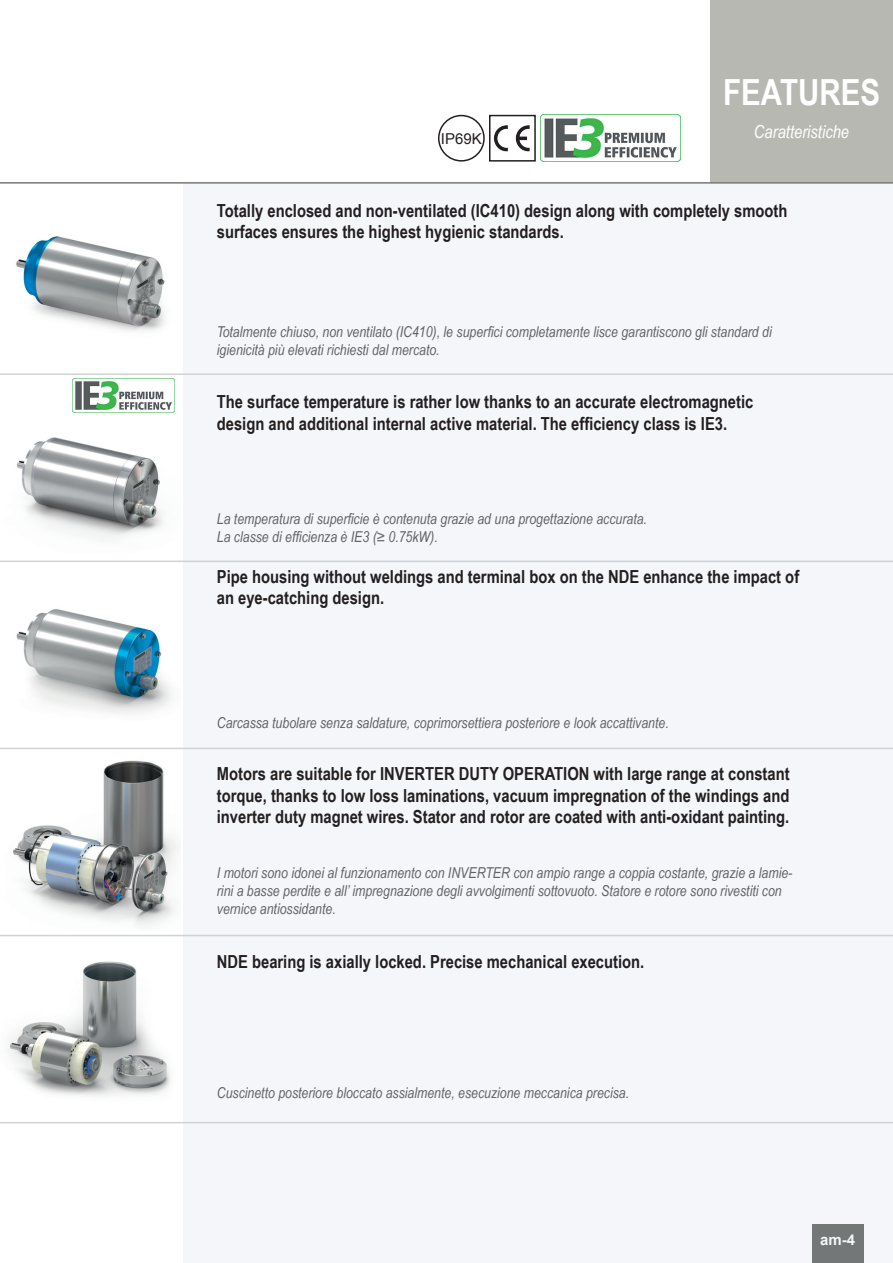
<style>
.page{position:relative;width:893px;height:1263px;background:#fff}
.page>*{position:absolute;margin:0;border:0;box-sizing:border-box;transform-origin:0 0}
.t1{font:700 36px "Arial Narrow";color:#fff}
.t2{font:700 18px/21.6px "Arial Narrow";color:#231f20}
.t3{font:italic 18px "Arial Narrow";color:#fff}
.t4{font:italic 15px/18px "Arial Narrow";color:#636366}
.t5{font:15px "Arial";color:#231f20}
.t6{font:700 15px "Arial";color:#fff}
</style>
<div class="page">
<div style="left:710px;top:0;width:183px;height:183px;background:#b8b8b3"></div>
<hr style="left:0;top:182px;width:893px;height:2px;background:#797a76">
<img style="left:540px;top:115px;width:140px;height:47px">
<img style="left:493px;top:125px;width:37px;height:27px">
<div style="left:489px;top:115px;width:47px;height:47px;border:2px solid #231f20"></div>
<div style="left:438px;top:115px;width:47px;height:47px;border:2px solid #231f20;border-radius:50%"></div>
<div style="left:183px;top:183px;width:710px;height:1080px;background:#f4f6fa"></div>
<img style="left:16px;top:236px;width:149px;height:95px">
<img style="left:13px;top:760px;width:165px;height:166px">
<img style="left:8px;top:961px;width:163px;height:136px">
<img style="left:16px;top:609px;width:157px;height:105px">
<img style="left:17px;top:437px;width:147px;height:102px">
<img style="left:72px;top:378px;width:102px;height:34px">
<hr style="left:0;top:373px;width:893px;height:2px;background:#d1d2d4">
<hr style="left:0;top:748px;width:893px;height:1px;background:#d1d2d4">
<hr style="left:0;top:561px;width:893px;height:1px;background:#d1d2d4">
<hr style="left:0;top:935px;width:893px;height:1px;background:#d1d2d4">
<hr style="left:0;top:1122px;width:893px;height:1px;background:#d1d2d4">
<p class="t5" style="left:441px;top:129px;width:42px">IP69K</p>
<h1 class="t1" style="left:723px;top:65px;width:155px">Features</h1>
<p class="t3" style="left:754px;top:119px;width:97px">Caratteristiche</p>
<p class="t2" style="left:217px;top:199px;width:572px">Totally enclosed and non-ventilated (IC410) design along with completely smooth surfaces ensures the highest hygienic standards.</p>
<p class="t4" style="left:217px;top:322px;width:556px">Totalmente chiuso, non ventilato (IC410), le superfici completamente lisce garantiscono gli standard di igienicità più elevati richiesti dal mercato.</p>
<p class="t2" style="left:217px;top:390px;width:538px">The surface temperature is rather low thanks to an accurate electromagnetic design and additional internal active material. The efficiency class is IE3.</p>
<p class="t4" style="left:217px;top:509px;width:432px">La temperatura di superficie è contenuta grazie ad una progettazione accurata.<br>La classe di efficienza è IE3 (≥ 0.75kW).</p>
<p class="t2" style="left:217px;top:565px;width:584px">Pipe housing without weldings and terminal box on the NDE enhance the impact of an eye-catching design.</p>
<p class="t4" style="left:217px;top:714px;width:453px">Carcassa tubolare senza saldature, coprimorsettiera posteriore e look accattivante.</p>
<p class="t2" style="left:217px;top:762px;width:574px;text-align:justify">Motors are suitable for INVERTER DUTY OPERATION with large range at constant torque, thanks to low loss laminations, vacuum impregnation of the windings and inverter duty magnet wires. Stator and rotor are coated with anti-oxidant painting.</p>
<p class="t4" style="left:217px;top:864px;width:577px">I motori sono idonei al funzionamento con INVERTER con ampio range a coppia costante, grazie a lamie&shy;rini a basse perdite e all’ impregnazione degli avvolgimenti sottovuoto. Statore e rotore sono rivestiti con vernice antiossidante.</p>
<p class="t2" style="left:217px;top:949px;width:429px">NDE bearing is axially locked. Precise mechanical execution.</p>
<p class="t4" style="left:217px;top:1084px;width:414px">Cuscinetto posteriore bloccato assialmente, esecuzione meccanica precisa.</p>
<p class="t6" style="left:820px;top:1230px;width:37px">am-4</p>
</div>
